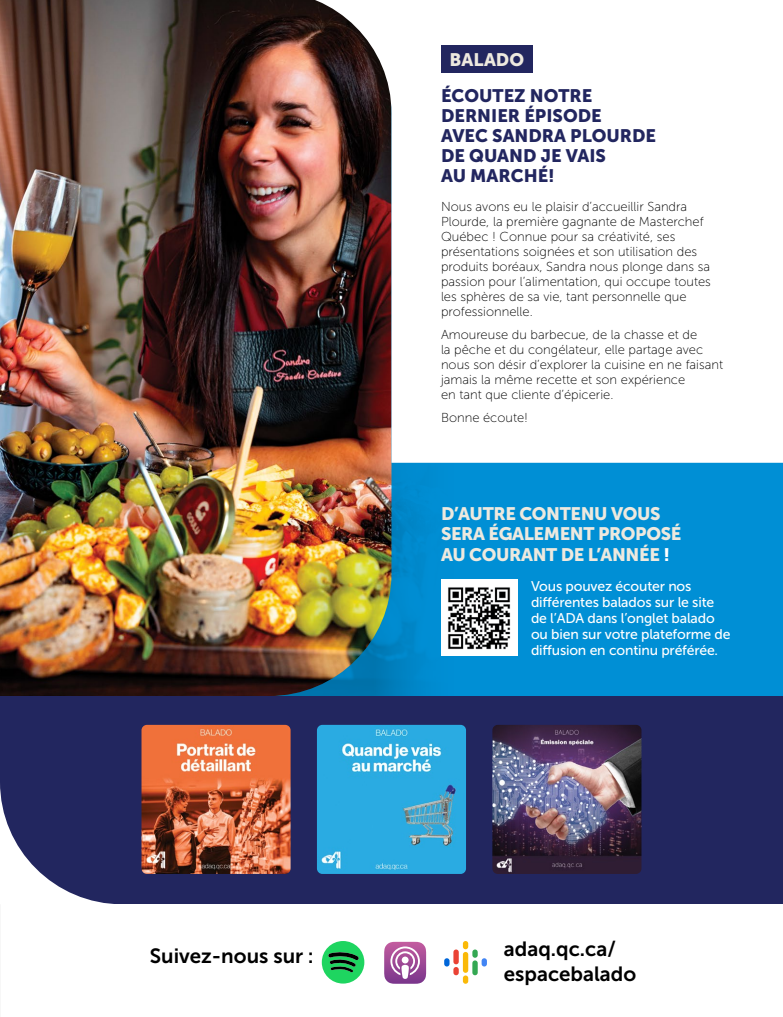
<style>
.page{position:relative;width:783px;height:1017px;background:#fff}
.page>*{position:absolute;margin:0;border:0;box-sizing:border-box;transform-origin:0 0}
.t1{font:20.5px/24.6px "Museo Sans 700";color:#000}
.t2{font:18px/20px "Museo Sans 900";color:#22265f}
.t3{font:18px/20.5px "Museo Sans 900";letter-spacing:-.02em;color:#ede9df}
.t4{font:14px/16px "Museo Sans 500";letter-spacing:-.01em;color:#fff}
.t5{font:13px/15px "Museo Sans 100";color:#000}
.s1{color:#fff}
</style>
<div class="page">
<img style="left:0;top:0;width:269px;height:696px">
<div style="left:466px;top:463px;width:317px;height:233px;background:#008fd5"></div>
<img style="left:269px;top:463px;width:197px;height:233px">
<svg style="left:269px;top:0;width:514px;height:463px"></svg>
<svg style="left:322px;top:941px;width:42px;height:43px"></svg>
<svg style="left:384px;top:942px;width:42px;height:42px"></svg>
<div style="left:444px;top:958px;width:6px;height:9px;background:#0066d9;border-radius:3px"></div>
<svg style="left:482px;top:958px;width:5px;height:9px"></svg>
<div style="left:472px;top:950px;width:6px;height:8px;background:#34a853;border-radius:3px"></div>
<svg style="left:453px;top:941px;width:15px;height:43px"></svg>
<div style="left:472px;top:960px;width:6px;height:15px;background:#34a853;border-radius:3px"></div>
<div style="left:463px;top:952px;width:5px;height:21px;background:#fab908;border-radius:3px"></div>
<div style="left:0;top:696px;width:783px;height:207px;background:#22265f"></div>
<img style="left:492px;top:725px;width:149px;height:149px">
<img style="left:317px;top:725px;width:149px;height:149px">
<img style="left:142px;top:725px;width:149px;height:149px">
<div style="left:441px;top:579px;width:77px;height:77px;background:#fff"></div>
<img style="left:448px;top:587px;width:63px;height:63px">
<div style="left:441px;top:45px;width:92px;height:28px;background:#22265f"></div>
<svg style="left:0;top:785px;width:122px;height:119px"></svg>
<h2 class="t3" style="left:450px;top:49px;width:76px">BALADO</h2>
<h2 class="t2" style="left:441px;top:86px;width:217px">ÉCOUTEZ NOTRE<br>DERNIER ÉPISODE<br>AVEC SANDRA PLOURDE<br>DE QUAND JE VAIS<br>AU MARCHÉ!</h2>
<p class="t5" style="left:441px;top:199px;width:271px">Nous avons eu le plaisir d’accueillir Sandra Plourde, la première gagnante de Masterchef Québec ! Connue pour sa créativité, ses présentations soignées et son utilisation des produits boréaux, Sandra nous plonge dans sa passion pour l’alimentation, qui occupe toutes les sphères de sa vie, tant personnelle que professionnelle.</p>
<p class="t5" style="left:441px;top:327px;width:284px">Amoureuse du barbecue, de la chasse et de<br>la pêche et du congélateur, elle partage avec nous son désir d’explorer la cuisine en ne faisant jamais la même recette et son expérience<br>en tant que cliente d’épicerie.</p>
<p class="t5" style="left:441px;top:410px;width:89px">Bonne écoute!</p>
<h2 class="t3" style="left:441px;top:504px;width:240px">D’AUTRE CONTENU VOUS<br>SERA ÉGALEMENT PROPOSÉ<br>AU COURANT DE L’ANNÉE <span class="s1">!</span></h2>
<p class="t4" style="left:531px;top:578px;width:201px">Vous pouvez écouter nos différentes balados sur le site de l’ADA dans l’onglet balado ou bien sur votre plateforme de diffusion en continu préférée.</p>
<h1 class="t1" style="left:150px;top:944px;width:161px">Suivez-nous sur:</h1>
<h1 class="t1" style="left:499px;top:937px;width:134px">adaq.qc.ca/ espacebalado</h1>
<h1 class="t1" style="left:154px;top:944px;width:161px">Suivez-nous sur:</h1>
<h1 class="t1" style="left:504px;top:937px;width:134px">adaq.qc.ca/ espacebalado</h1>
</div>
